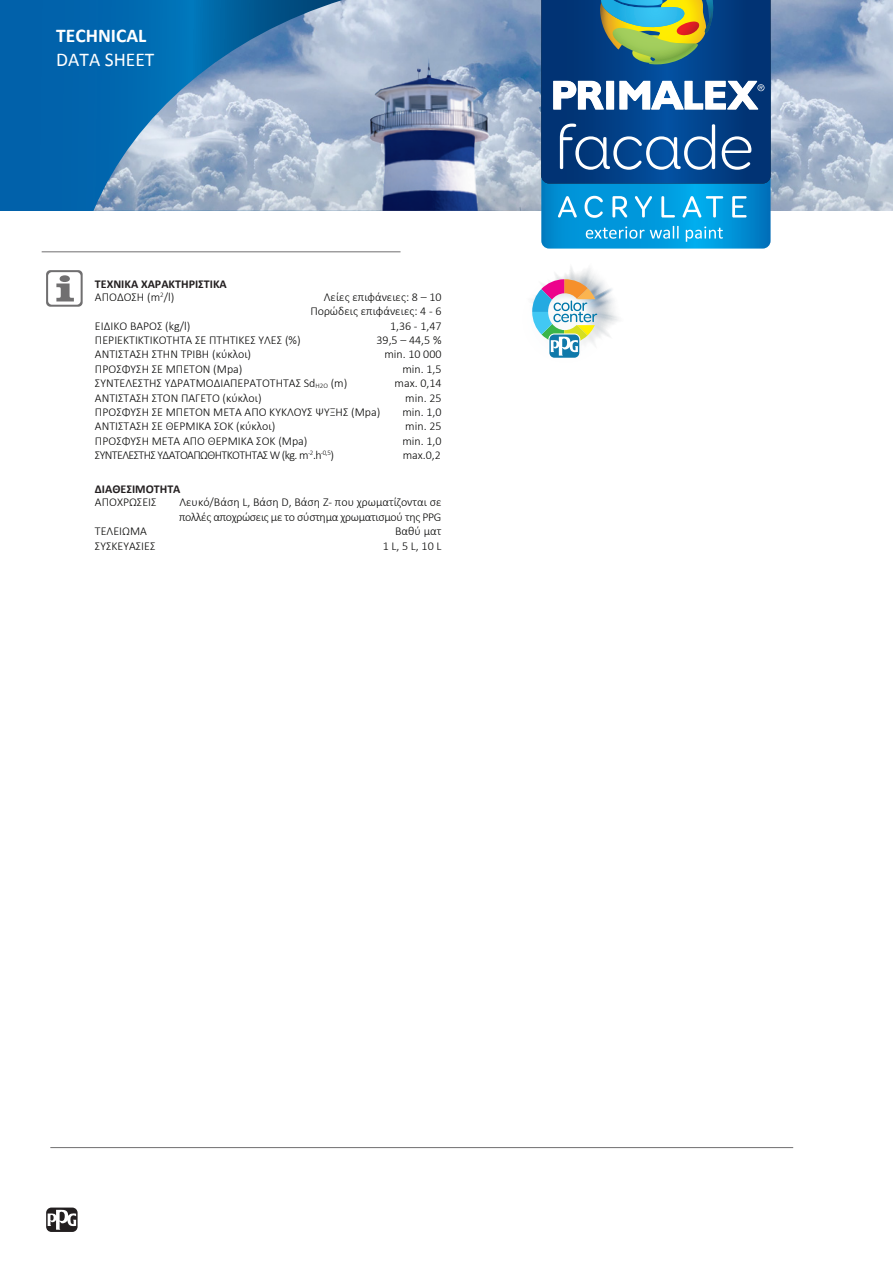
<style>
.page{position:relative;width:893px;height:1263px;background:#fff}
.page>*{position:absolute;margin:0;border:0;box-sizing:border-box;transform-origin:0 0}
.t1{font:700 19.5px "Calibri";color:#fff}
.t2{font:19.5px "Calibri";color:#fff}
.t3{font:300 12px/14.4px "Calibri";color:#050504;text-align:right}
.t4{font:300 12px/14.4px "Calibri";letter-spacing:-.025em;color:#050504}
.t5{font:700 12px/13.2px "Calibri";color:#231f20}
.t6{font:300 12px "Calibri";letter-spacing:-.05em;color:#050504}
.s1{font-weight:300;color:#050504}
</style>
<div class="page">
<div style="left:0;top:0;width:829px;height:211px;background:#0162ab"></div>
<img style="left:771px;top:0;width:122px;height:211px">
<img style="left:94px;top:0;width:447px;height:211px">
<img style="left:355px;top:1px;width:163px;height:210px">
<hr style="left:42px;top:251px;width:359px;height:1px;background:#706f70">
<svg style="left:541px;top:183px;width:230px;height:66px;background:#0392d5"></svg>
<svg style="left:541px;top:0;width:230px;height:183px;background:#34658c"></svg>
<svg style="left:586px;top:226px;width:58px;height:13px"></svg>
<svg style="left:650px;top:226px;width:29px;height:13px"></svg>
<svg style="left:686px;top:226px;width:37px;height:16px"></svg>
<svg style="left:558px;top:196px;width:19px;height:21px"></svg>
<svg style="left:585px;top:196px;width:18px;height:22px"></svg>
<svg style="left:612px;top:196px;width:15px;height:21px"></svg>
<svg style="left:635px;top:196px;width:17px;height:21px"></svg>
<svg style="left:661px;top:196px;width:14px;height:21px"></svg>
<svg style="left:683px;top:196px;width:40px;height:21px"></svg>
<svg style="left:732px;top:196px;width:15px;height:21px"></svg>
<svg style="left:46px;top:1207px;width:32px;height:25px"></svg>
<svg style="left:48px;top:1209px;width:28px;height:21px"></svg>
<hr style="left:50px;top:1147px;width:743px;height:1px;background:#706f70">
<img style="left:541px;top:243px;width:100px;height:94px">
<svg style="left:520px;top:273px;width:91px;height:91px"></svg>
<svg style="left:548px;top:333px;width:32px;height:26px"></svg>
<div style="left:549px;top:334px;width:30px;height:24px;background:#0f79aa;border-radius:5px"></div>
<svg style="left:532px;top:279px;width:65px;height:77px"></svg>
<svg style="left:46px;top:270px;width:37px;height:37px"></svg>
<h1 class="t1" style="left:56px;top:24px;width:92px">TECHNICAL</h1>
<h1 class="t2" style="left:56px;top:48px;width:100px">DATA SHEET</h1>
<p class="t5" style="left:95px;top:276px;width:133px">ΤΕΧΝΙΚΑ ΧΑΡΑΚΤΗΡΙΣΤΙΚΑ<br><span class="s1">ΑΠΟΔΟΣΗ (m</span><sup>2</sup><span class="s1">/l)</span></p>
<p class="t3" style="left:310px;top:289px;width:133px">Λείες επιφάνειες: 8 – 10<br>Πορώδεις επιφάνειες: 4 - 6</p>
<p class="t3" style="left:95px;top:318px;width:97px">ΕΙΔΙΚΟ ΒΑΡΟΣ (kg/l)</p>
<p class="t3" style="left:390px;top:318px;width:53px">1,36 - 1,47</p>
<p class="t3" style="left:95px;top:332px;width:207px">ΠΕΡΙΕΚΤΙΚΤΙΚΟΤΗΤΑ ΣΕ ΠΤΗΤΙΚΕΣ ΥΛΕΣ (%)</p>
<p class="t3" style="left:377px;top:332px;width:66px">39,5 – 44,5 %</p>
<p class="t3" style="left:95px;top:347px;width:158px">ΑΝΤΙΣΤΑΣΗ ΣΤΗΝ ΤΡΙΒΗ (κύκλοι)</p>
<p class="t3" style="left:384px;top:347px;width:59px">min. 10 000</p>
<p class="t3" style="left:95px;top:361px;width:149px">ΠΡΟΣΦΥΣΗ ΣΕ ΜΠΕΤΟΝ (Mpa)</p>
<p class="t3" style="left:402px;top:361px;width:41px">min. 1,5</p>
<p class="t3" style="left:95px;top:375px;width:254px">ΣΥΝΤΕΛΕΣΤΗΣ ΥΔΡΑΤΜΟΔΙΑΠΕΡΑΤΟΤΗΤΑΣ Sd<sub>H2O</sub> (m)</p>
<p class="t3" style="left:394px;top:375px;width:49px">max. 0,14</p>
<p class="t3" style="left:95px;top:390px;width:168px">ΑΝΤΙΣΤΑΣΗ ΣΤΟΝ ΠΑΓΕΤΟ (κύκλοι)</p>
<p class="t3" style="left:405px;top:390px;width:38px">min. 25</p>
<p class="t3" style="left:95px;top:404px;width:287px">ΠΡΟΣΦΥΣΗ ΣΕ ΜΠΕΤΟΝ ΜΕΤΑ ΑΠΟ ΚΥΚΛΟΥΣ ΨΥΞΗΣ (Mpa)</p>
<p class="t3" style="left:402px;top:404px;width:41px">min. 1,0</p>
<p class="t3" style="left:95px;top:419px;width:182px">ΑΝΤΙΣΤΑΣΗ ΣΕ ΘΕΡΜΙΚΑ ΣΟΚ (κύκλοι)</p>
<p class="t3" style="left:405px;top:419px;width:38px">min. 25</p>
<p class="t3" style="left:95px;top:433px;width:214px">ΠΡΟΣΦΥΣΗ ΜΕΤΑ ΑΠΟ ΘΕΡΜΙΚΑ ΣΟΚ (Mpa)</p>
<p class="t3" style="left:402px;top:433px;width:41px">min. 1,0</p>
<p class="t6" style="left:95px;top:448px;width:241px">ΣΥΝΤΕΛΕΣΤΗΣ ΥΔΑΤΟΑΠΩΘΗΤΚΟΤΗΤΑΣ W (kg. m<sup>-2</sup>.h<sup>-0,5</sup>)</p>
<p class="t3" style="left:403px;top:447px;width:40px">max.0,2</p>
<p class="t5" style="left:95px;top:481px;width:87px">ΔΙΑΘΕΣΙΜΟΤΗΤΑ</p>
<p class="t3" style="left:95px;top:495px;width:63px">ΑΠΟΧΡΩΣΕΙΣ</p>
<p class="t4" style="left:179px;top:495px;width:264px">Λευκό/Βάση L, Βάση D, Βάση Z- που χρωματίζονται σε πολλές αποχρώσεις με το σύστημα χρωματισμού της PPG</p>
<p class="t3" style="left:95px;top:523px;width:53px">ΤΕΛΕΙΩΜΑ</p>
<p class="t3" style="left:395px;top:523px;width:48px">Βαθύ ματ</p>
<p class="t3" style="left:95px;top:538px;width:62px">ΣΥΣΚΕΥΑΣΙΕΣ</p>
<p class="t3" style="left:383px;top:538px;width:60px">1 L, 5 L, 10 L</p>
</div>
